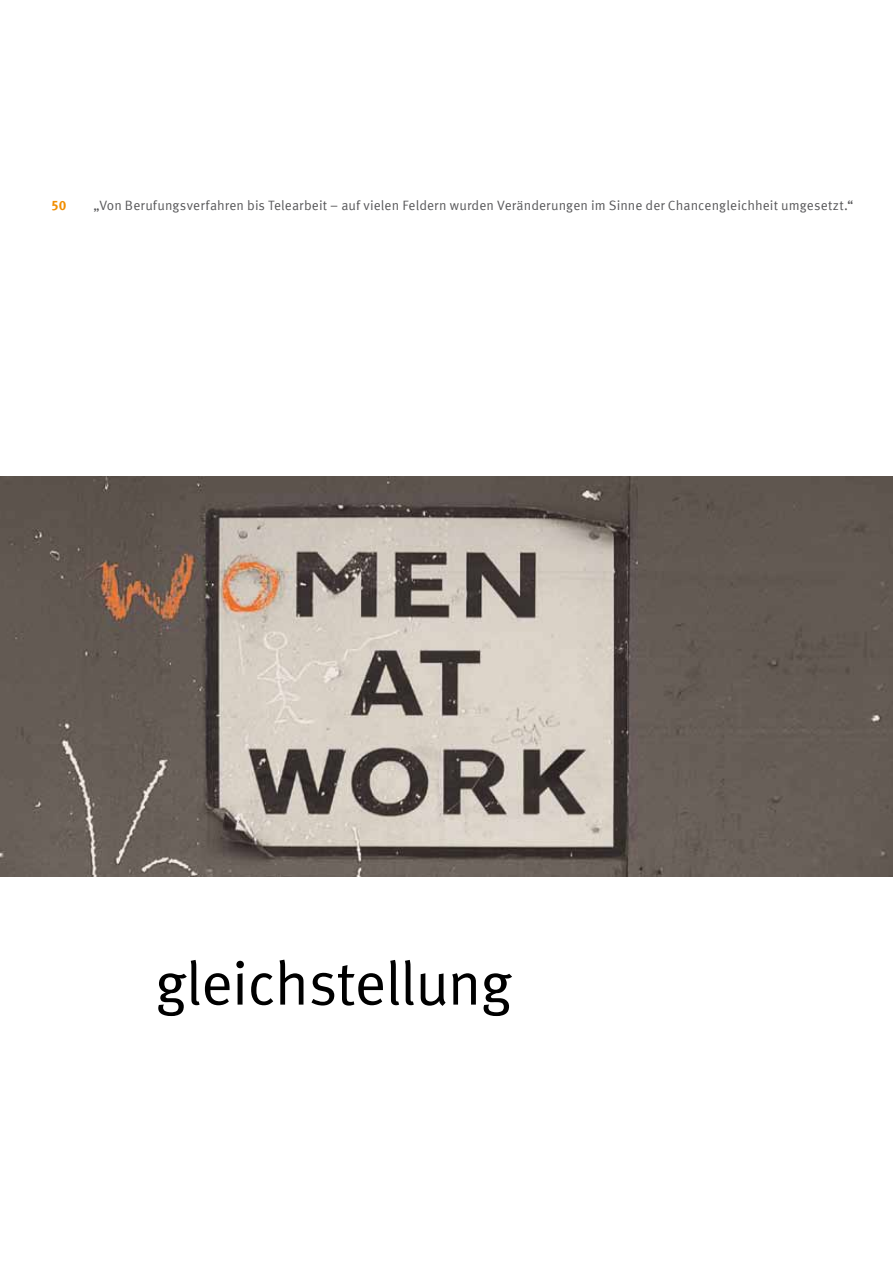
<style>
.page{position:relative;width:893px;height:1263px;background:#fff}
.page>*{position:absolute;margin:0;border:0;box-sizing:border-box;transform-origin:0 0}
.t1{font:61.5px "Meta Offc Pro Norm";letter-spacing:-.02em;color:#000}
.t2{font:13.5px "Meta Offc Pro Norm";letter-spacing:.005em;color:#58585a}
.t3{font:700 13.5px "Meta Offc Pro";color:#f18e00}
</style>
<div class="page">
<img style="left:0;top:476px;width:893px;height:400px">
<p class="t3" style="left:51px;top:195px;width:17px">50</p>
<p class="t2" style="left:94px;top:195px;width:761px">„Von Berufungsverfahren bis Telearbeit – auf vielen Feldern wurden Veränderungen im Sinne der Chancengleichheit umgesetzt.“</p>
<h1 class="t1" style="left:155px;top:937px;width:358px">gleichstellung</h1>
</div>
